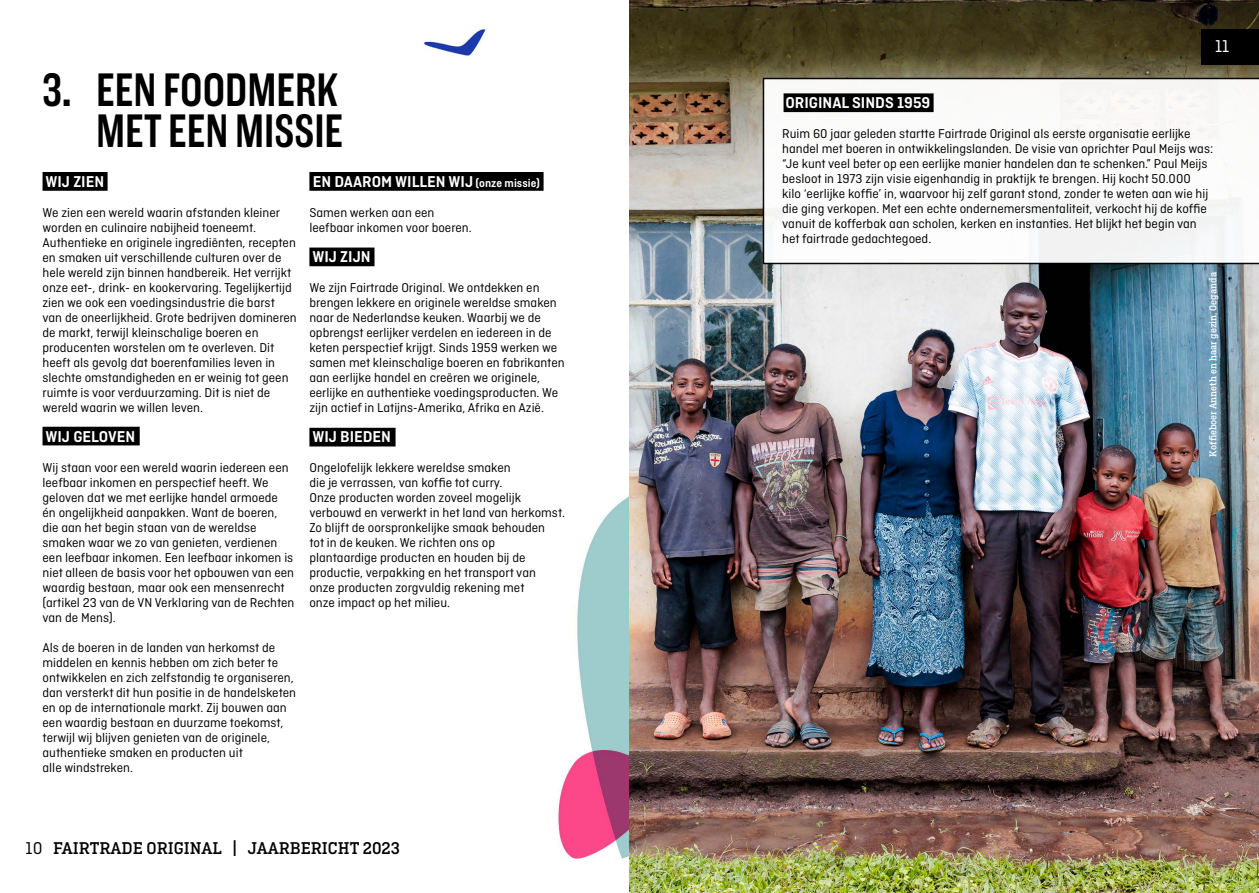
<style>
.page{position:relative;width:1259px;height:893px;background:#fff}
.page>*{position:absolute;margin:0;border:0;box-sizing:border-box;transform-origin:0 0}
.t1{font:500 48px/40.5px "Americane Cond";letter-spacing:.015em;color:#000;text-align:right}
.t2{font:500 18px "Ciutadella Slab";color:#000}
.t3{font:18px "Ciutadella";color:#fff}
.t4{font:600 16.5px "Ciutadella";color:#fff}
.t5{font:13.5px/15px "Ciutadella";color:#000}
.t6{font:500 10.5px "Ciutadella Slab";color:#fff}
.s1{font-size:12px}
.s2{font-family:"Ciutadella";font-weight:400}
</style>
<div class="page">
<img style="left:309px;top:172px;width:320px;height:687px">
<img style="left:424px;top:29px;width:62px;height:27px">
<img style="left:629px;top:0;width:630px;height:893px">
<div style="left:43px;top:173px;width:64px;height:17px;background:#000"></div>
<div style="left:43px;top:172px;width:65px;height:19px;border:2px solid #000"></div>
<div style="left:43px;top:427px;width:96px;height:18px;background:#000"></div>
<div style="left:310px;top:173px;width:233px;height:17px;background:#000"></div>
<div style="left:309px;top:172px;width:234px;height:19px;border:2px solid #000"></div>
<div style="left:310px;top:428px;width:85px;height:18px;background:#000"></div>
<div style="left:310px;top:248px;width:64px;height:17px;background:#000"></div>
<div style="left:309px;top:248px;width:65px;height:18px;border:2px solid #000"></div>
<svg style="left:762px;top:78px;width:497px;height:186px"></svg>
<div style="left:784px;top:94px;width:149px;height:17px;background:#000"></div>
<div style="left:783px;top:93px;width:150px;height:19px;border:2px solid #000"></div>
<div style="left:0;top:832px;width:413px;height:35px;background:#fff"></div>
<div style="left:1201px;top:29px;width:58px;height:35px;background:#000"></div>
<h1 class="t1" style="left:43px;top:70px;width:302px">3. EEN FOODMERK<br>MET EEN MISSIE</h1>
<p class="t4" style="left:45px;top:172px;width:60px">WIJ ZIEN</p>
<p class="t5" style="left:43px;top:205px;width:256px">We zien een wereld waarin afstanden kleiner worden en culinaire nabijheid toeneemt.<br>Authentieke en originele ingrediënten, recepten en smaken uit verschillende culturen over de hele wereld zijn binnen handbereik. Het verrijkt onze eet-, drink- en kookervaring. Tegelijkertijd zien we ook een voedingsindustrie die barst van de oneerlijkheid. Grote bedrijven domineren de markt, terwijl kleinschalige boeren en producenten worstelen om te overleven. Dit heeft als gevolg dat boerenfamilies leven in slechte omstandigheden en er weinig tot geen ruimte is voor verduurzaming. Dit is niet de wereld waarin we willen leven.</p>
<p class="t4" style="left:45px;top:427px;width:91px">WIJ GELOVEN</p>
<p class="t5" style="left:43px;top:460px;width:253px">Wij staan voor een wereld waarin iedereen een leefbaar inkomen en perspectief heeft. We geloven dat we met eerlijke handel armoede én ongelijkheid aanpakken. Want de boeren, die aan het begin staan van de wereldse smaken waar we zo van genieten, verdienen een leefbaar inkomen. Een leefbaar inkomen is niet alleen de basis voor het opbouwen van een waardig bestaan, maar ook een mensenrecht (artikel 23 van de VN Verklaring van de Rechten van de Mens).</p>
<p class="t5" style="left:43px;top:640px;width:255px">Als de boeren in de landen van herkomst de middelen en kennis hebben om zich beter te ontwikkelen en zich zelfstandig te organiseren, dan versterkt dit hun positie in de handelsketen en op de internationale markt. Zij bouwen aan een waardig bestaan en duurzame toekomst, terwijl wij blijven genieten van de originele, authentieke smaken en producten uit<br>alle windstreken.</p>
<p class="t4" style="left:313px;top:172px;width:229px">EN DAAROM WILLEN WIJ <span class="s1">(onze missie)</span></p>
<p class="t5" style="left:309px;top:205px;width:164px">Samen werken aan een leefbaar inkomen voor boeren.</p>
<p class="t4" style="left:312px;top:247px;width:60px">WIJ ZIJN</p>
<p class="t5" style="left:309px;top:280px;width:257px">We zijn Fairtrade Original. We ontdekken en brengen lekkere en originele wereldse smaken naar de Nederlandse keuken. Waarbij we de opbrengst eerlijker verdelen en iedereen in de keten perspectief krijgt. Sinds 1959 werken we samen met kleinschalige boeren en fabrikanten aan eerlijke handel en creëren we originele, eerlijke en authentieke voedingsproducten. We zijn actief in Latijns-Amerika, Afrika en Azië.</p>
<p class="t4" style="left:312px;top:427px;width:80px">WIJ BIEDEN</p>
<p class="t5" style="left:309px;top:460px;width:257px">Ongelofelijk lekkere wereldse smaken<br>die je verrassen, van koffie tot curry.<br>Onze producten worden zoveel mogelijk verbouwd en verwerkt in het land van herkomst.<br>Zo blijft de oorspronkelijke smaak behouden<br>tot in de keuken. We richten ons op plantaardige producten en houden bij de productie, verpakking en het transport van<br>onze producten zorgvuldig rekening met<br>onze impact op het milieu.</p>
<h2 class="t2" style="left:26px;top:838px;width:376px"><span class="s2">10</span> FAIRTRADE ORIGINAL | JAARBERICHT 2023</h2>
<h2 class="t3" style="left:1215px;top:37px;width:16px">11</h2>
<p class="t4" style="left:785px;top:93px;width:146px">ORIGINAL SINDS 1959</p>
<p class="t5" style="left:782px;top:126px;width:432px">Ruim 60 jaar geleden startte Fairtrade Original als eerste organisatie eerlijke handel met boeren in ontwikkelingslanden. De visie van oprichter Paul Meijs was: “Je kunt veel beter op een eerlijke manier handelen dan te schenken.” Paul Meijs besloot in 1973 zijn visie eigenhandig in praktijk te brengen. Hij kocht 50.000<br>kilo ‘eerlijke koffie’ in, waarvoor hij zelf garant stond, zonder te weten aan wie hij die ging verkopen. Met een echte ondernemersmentaliteit, verkocht hij de koffie vanuit de kofferbak aan scholen, kerken en instanties. Het blijkt het begin van het fairtrade gedachtegoed.</p>
<p class="t6" style="left:1207px;top:456px;width:186px;rotate:-90deg">Koffieboer Anneth en haar gezin, Oeganda</p>
</div>
